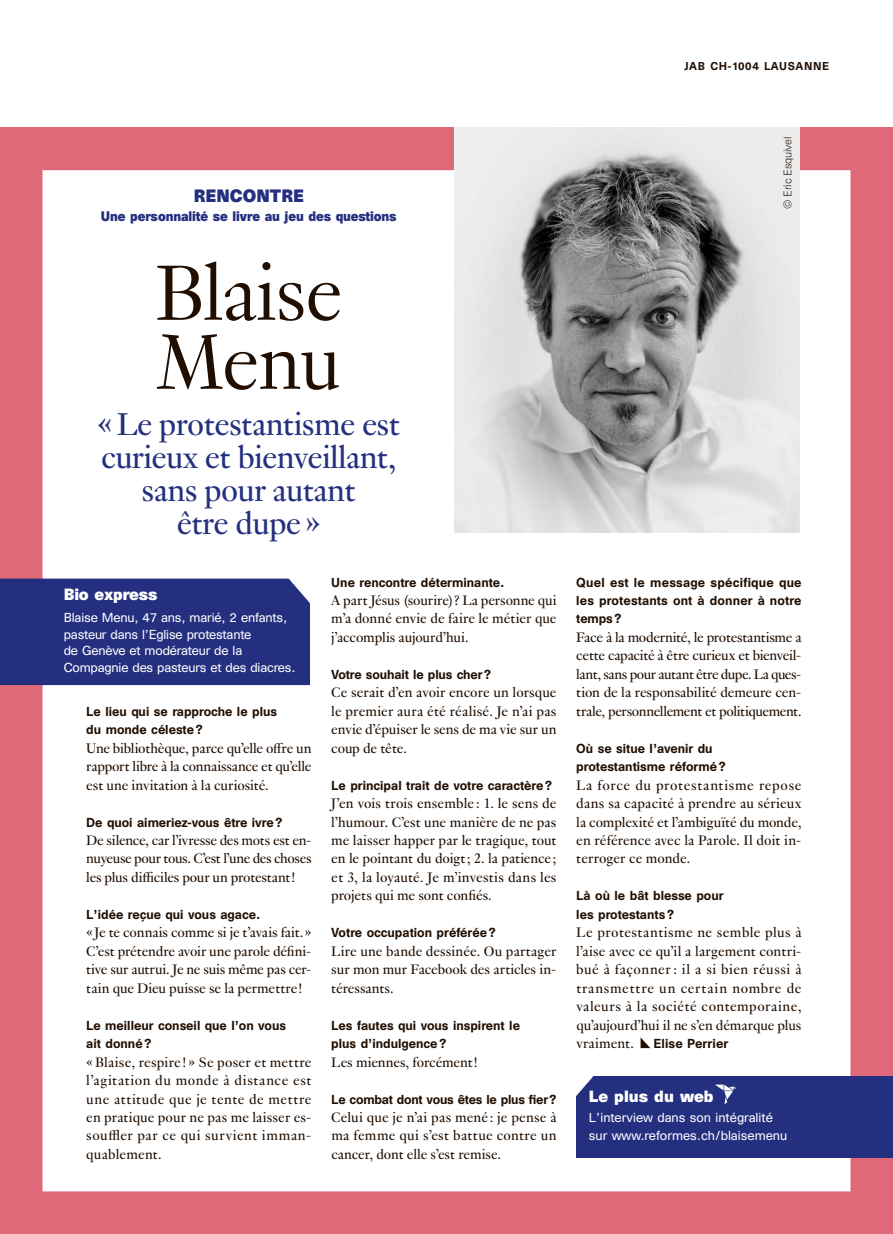
<style>
.page{position:relative;width:893px;height:1234px;background:#fff}
.page>*{position:absolute;margin:0;border:0;box-sizing:border-box;transform-origin:0 0}
.t1{font:300 85.5px/69px "Genath";letter-spacing:-.02em;color:#200e00}
.t2{font:34.5px/33px "Genath";letter-spacing:-.02em;color:#24307f;text-align:center}
.t3{font:700 16.5px "Unica SB";color:#24307f}
.t4{font:15px/18.5px "Genath";letter-spacing:-.005em;color:#200e00;text-align:justify}
.t5{font:700 15px "Unica SB";letter-spacing:-.015em;color:#fff}
.t6{font:700 12.75px "Unica SB";letter-spacing:-.01em;color:#24307f;scale:.93 1}
.t7{font:500 12px/18.5px "Unica SB";color:#200e00}
.t8{font:12px/16.5px "Unica SB";letter-spacing:-.015em;color:#fff}
.t9{font:500 12px "Unica SB";letter-spacing:-.02em;color:#200e00}
.t10{font:500 10.5px "Unica SB";letter-spacing:.06em;color:#200e00}
.t11{font:300 10.2px "Unica SB";letter-spacing:-.01em;color:#200e00}
</style>
<div class="page">
<div style="left:0;top:128px;width:893px;height:1105px;background:#e06979"></div>
<div style="left:43px;top:170px;width:807px;height:1021px;background:#fff"></div>
<img style="left:454px;top:128px;width:345px;height:405px">
<svg style="left:641px;top:1037px;width:9px;height:10px"></svg>
<div style="left:0;top:574px;width:312px;height:111px;background:#24307f"></div>
<div style="left:576px;top:1075px;width:317px;height:82px;background:#24307f"></div>
<svg style="left:570px;top:1072px;width:26px;height:31px"></svg>
<svg style="left:715px;top:1084px;width:21px;height:19px"></svg>
<p class="t10" style="left:684px;top:59px;width:146px">JAB CH-1004 LAUSANNE</p>
<p class="t3" style="left:193px;top:185px;width:112px">RENCONTRE</p>
<p class="t6" style="left:101px;top:208px;width:320px">Une personnalité se livre au jeu des questions</p>
<h1 class="t1" style="left:155px;top:252px;width:190px">Blaise<br>Menu</h1>
<h2 class="t2" style="left:97px;top:405px;width:305px">« Le protestantisme est curieux et bienveillant, sans pour autant<br>être dupe »</h2>
<p class="t5" style="left:64px;top:585px;width:95px">Bio express</p>
<p class="t8" style="left:64px;top:610px;width:233px">Blaise Menu, 47 ans, marié, 2 enfants, pasteur dans l’Eglise protestante<br>de Genève et modérateur de la Compagnie des pasteurs et des diacres.</p>
<p class="t7" style="left:86px;top:702px;width:192px">Le lieu qui se rapproche le plus du monde céleste?</p>
<p class="t4" style="left:86px;top:737px;width:227px">Une bibliothèque, parce qu’elle offre un rapport libre à la connaissance et qu’elle est une invitation à la curiosité.</p>
<p class="t7" style="left:86px;top:813px;width:198px">De quoi aimeriez-vous être ivre?</p>
<p class="t4" style="left:86px;top:829px;width:227px">De silence, car l’ivresse des mots est en&shy;nuyeuse pour tous. C’est l’une des choses les plus difficiles pour un protestant!</p>
<p class="t7" style="left:86px;top:905px;width:175px">L’idée reçue qui vous agace.</p>
<p class="t4" style="left:86px;top:922px;width:227px">«Je te connais comme si je t’avais fait.» C’est prétendre avoir une parole défini&shy;tive sur autrui. Je ne suis même pas cer&shy;tain que Dieu puisse se la permettre!</p>
<p class="t7" style="left:86px;top:1016px;width:201px">Le meilleur conseil que l’on vous ait donné?</p>
<p class="t4" style="left:86px;top:1051px;width:227px">«Blaise, respire!» Se poser et mettre l’agitation du monde à distance est une attitude que je tente de mettre en pratique pour ne pas me laisser es&shy;souffler par ce qui survient imman&shy;quablement.</p>
<p class="t7" style="left:331px;top:573px;width:175px">Une rencontre déterminante.</p>
<p class="t4" style="left:331px;top:589px;width:227px">A part Jésus (sourire) ? La personne qui m’a donné envie de faire le métier que j’accomplis aujourd’hui.</p>
<p class="t7" style="left:331px;top:665px;width:161px">Votre souhait le plus cher?</p>
<p class="t4" style="left:331px;top:682px;width:227px">Ce serait d’en avoir encore un lorsque le premier aura été réalisé. Je n’ai pas envie d’épuiser le sens de ma vie sur un coup de tête.</p>
<p class="t7" style="left:331px;top:776px;width:222px">Le principal trait de votre caractère?</p>
<p class="t4" style="left:331px;top:792px;width:227px">J’en vois trois ensemble : 1. le sens de l’humour. C’est une manière de ne pas me laisser happer par le tragique, tout en le pointant du doigt; 2. la patience; et 3, la loyauté. Je m’investis dans les projets qui me sont confiés.</p>
<p class="t7" style="left:331px;top:924px;width:166px">Votre occupation préférée?</p>
<p class="t4" style="left:331px;top:940px;width:227px">Lire une bande dessinée. Ou partager sur mon mur Facebook des articles in&shy;téressants.</p>
<p class="t7" style="left:331px;top:1016px;width:190px">Les fautes qui vous inspirent le plus d’indulgence?</p>
<p class="t4" style="left:331px;top:1051px;width:148px">Les miennes, forcément!</p>
<p class="t9" style="left:331px;top:1091px;width:227px">Le combat dont vous êtes le plus fier?</p>
<p class="t4" style="left:331px;top:1106px;width:227px">Celui que je n’ai pas mené: je pense à ma femme qui s’est battue contre un cancer, dont elle s’est remise.</p>
<p class="t11" style="left:782px;top:209px;width:74px;rotate:-90deg">© Eric Esquivel</p>
<p class="t7" style="left:576px;top:573px;width:227px;text-align:justify">Quel est le message spécifique que les protestants ont à donner à notre temps?</p>
<p class="t4" style="left:576px;top:626px;width:227px">Face à la modernité, le protestantisme a cette capacité à être curieux et bienveil&shy;lant, sans pour autant être dupe. La ques&shy;tion de la responsabilité demeure cen&shy;trale, personnellement et politiquement.</p>
<p class="t7" style="left:576px;top:739px;width:151px">Où se situe l’avenir du protestantisme réformé?</p>
<p class="t4" style="left:576px;top:774px;width:227px">La force du protestantisme repose dans sa capacité à prendre au sérieux la complexité et l’ambiguïté du monde, en référence avec la Parole. Il doit in&shy;terroger ce monde.</p>
<p class="t7" style="left:576px;top:887px;width:149px">Là où le bât blesse pour les protestants?</p>
<p class="t4" style="left:576px;top:922px;width:227px">Le protestantisme ne semble plus à l’aise avec ce qu’il a largement contri&shy;bué à façonner: il a si bien réussi à transmettre un certain nombre de valeurs à la société contemporaine, qu’aujourd’hui il ne s’en démarque plus vraiment.</p>
<p class="t7" style="left:653px;top:1034px;width:76px">Elise Perrier</p>
<p class="t5" style="left:589px;top:1086px;width:126px">Le plus du web</p>
<p class="t8" style="left:589px;top:1108px;width:200px;line-height:18.5px">L’interview dans son intégralité sur www.reformes.ch/blaisemenu</p>
</div>
